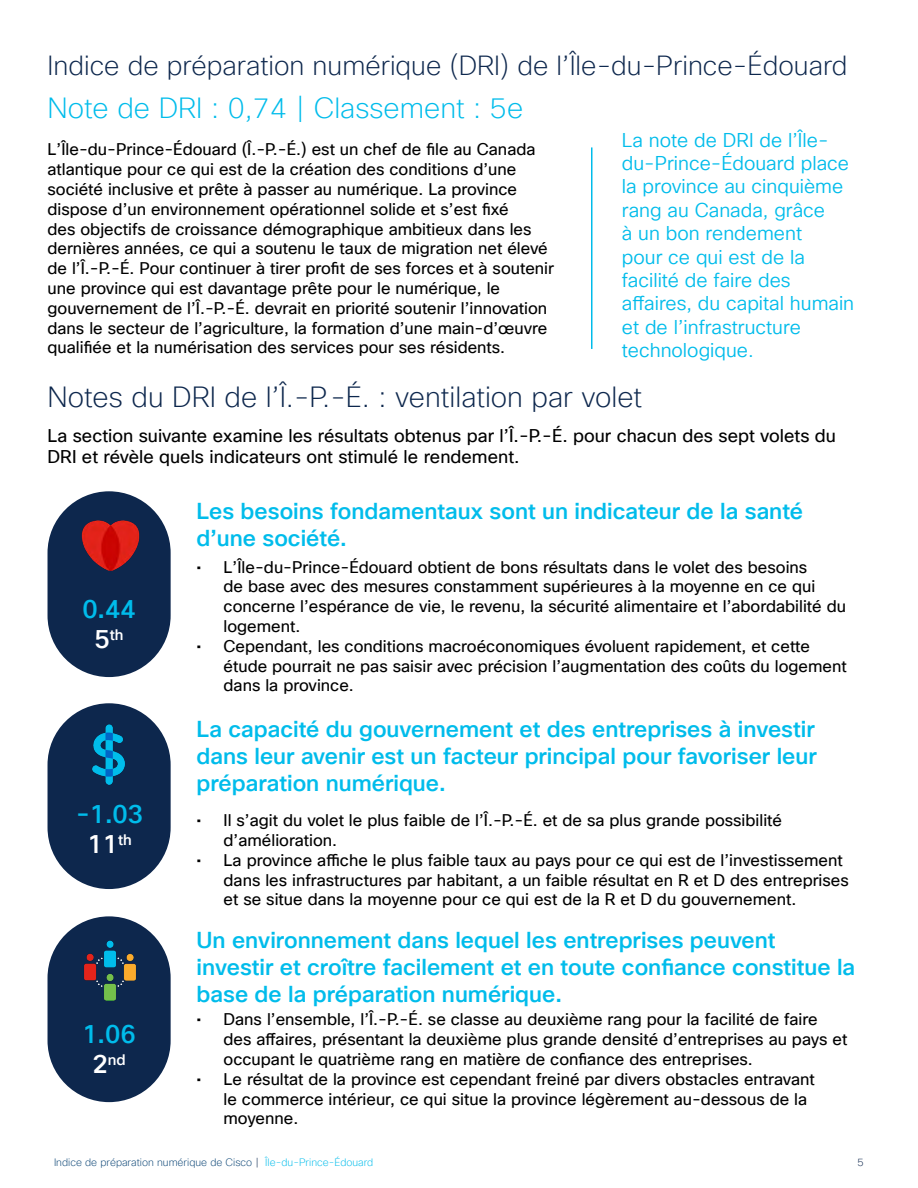
<style>
.page{position:relative;width:918px;height:1188px;background:#fff}
.page>*{position:absolute;margin:0;border:0;box-sizing:border-box;transform-origin:0 0}
.t1{font:200 28.5px "Cisco Sans TT";color:#0d274d}
.t2{font:200 28.5px "Cisco Sans TT";color:#00bceb}
.t3{font:200 27px "Cisco Sans TT";color:#0d274d}
.t4{font:500 25.5px/30.6px "Cisco Sans TT";color:#00bceb;text-align:center}
.t5{font:500 22.5px/27px "Cisco Sans TT";color:#00bceb}
.t6{font:19.5px/23.4px "Cisco Sans TT Light";color:#00bceb}
.t7{font:18px/21.6px "Cisco Sans TT";color:#000}
.t8{font:16.5px/19.8px "Cisco Sans TT";color:#000}
.t9{font:500 14.85px "Cisco Sans TT";color:#fff}
.t10{font:200 10.5px "Cisco Sans TT";color:#0a4475}
.t11{font:200 10.5px "Cisco Sans TT";color:#0d274d}
.s1{font-size:25.5px}
.s2{color:#fff}
.s3{color:#0d274d}
.s4{color:#00bceb}
</style>
<div class="page">
<hr style="left:591px;top:147px;width:1px;height:202px;background:#00bceb">
<div style="left:48px;top:491px;width:123px;height:186px;background:#0d274d;border-radius:62px"></div>
<img style="left:81px;top:520px;width:59px;height:51px">
<div style="left:48px;top:703px;width:123px;height:186px;background:#0d274d;border-radius:62px"></div>
<img style="left:92px;top:724px;width:33px;height:61px">
<div style="left:48px;top:916px;width:123px;height:186px;background:#0d274d;border-radius:62px"></div>
<img style="left:84px;top:940px;width:52px;height:61px">
<h2 class="t3" style="left:48px;top:48px;width:802px">Indice de préparation numérique (DRI) de l’Île-du-Prince-Édouard</h2>
<h1 class="t2" style="left:48px;top:89px;width:477px">Note de DRI : 0,74 | Classement : 5e</h1>
<p class="t8" style="left:48px;top:140px;width:508px">L’Île-du-Prince-Édouard (Î.-P.-É.) est un chef de file au Canada atlantique pour ce qui est de la création des conditions d’une société inclusive et prête à passer au numérique. La province dispose d’un environnement opérationnel solide et s’est fixé<br>des objectifs de croissance démographique ambitieux dans les dernières années, ce qui a soutenu le taux de migration net élevé de l’Î.-P.-É. Pour continuer à tirer profit de ses forces et à soutenir une province qui est davantage prête pour le numérique, le gouvernement de l’Î.-P.-É. devrait en priorité soutenir l’innovation dans le secteur de l’agriculture, la formation d’une main-d’œuvre qualifiée et la numérisation des services pour ses résidents.</p>
<p class="t6" style="left:622px;top:129px;width:234px">La note de DRI de l’Île&shy;du-Prince-Édouard place la province au cinquième rang au Canada, grâce<br>à un bon rendement<br>pour ce qui est de la facilité de faire des affaires, du capital humain et de l’infrastructure technologique.</p>
<h1 class="t1" style="left:48px;top:378px;width:596px">Notes du DRI de l’Î.-P.-É. : ventilation par volet</h1>
<p class="t7" style="left:48px;top:425px;width:790px">La section suivante examine les résultats obtenus par l’Î.-P.-É. pour chacun des sept volets du<br>DRI et révèle quels indicateurs ont stimulé le rendement.</p>
<h3 class="t5" style="left:197px;top:498px;width:608px">Les besoins fondamentaux sont un indicateur de la santé d’une société.</h3>
<h3 class="t4" style="left:82px;top:594px;width:55px">0.44</h3>
<p class="t9" style="left:95px;top:625px;width:30px"><span class="s1">5</span>th</p>
<h3 class="t4" style="left:76px;top:799px;width:69px">-1.03<br><span class="s2">11</span><sup>th</sup></h3>
<h3 class="t4" style="left:82px;top:1019px;width:55px">1.06</h3>
<p class="t9" style="left:93px;top:1050px;width:35px"><span class="s1">2</span>nd</p>
<p class="t8" style="left:224px;top:557px;width:624px;text-indent:-27px">• L’Île-du-Prince-Édouard obtient de bons résultats dans le volet des besoins<br>de base avec des mesures constamment supérieures à la moyenne en ce qui concerne l’espérance de vie, le revenu, la sécurité alimentaire et l’abordabilité du logement.</p>
<p class="t8" style="left:224px;top:637px;width:625px;text-indent:-27px">• Cependant, les conditions macroéconomiques évoluent rapidement, et cette étude pourrait ne pas saisir avec précision l’augmentation des coûts du logement dans la province.</p>
<h3 class="t5" style="left:197px;top:717px;width:622px;text-align:justify">La capacité du gouvernement et des entreprises à investir dans leur avenir est un facteur principal pour favoriser leur préparation numérique.</h3>
<p class="t8" style="left:224px;top:811px;width:560px;text-indent:-27px">• Il s’agit du volet le plus faible de l’Î.-P.-É. et de sa plus grande possibilité d’amélioration.</p>
<p class="t8" style="left:224px;top:851px;width:627px;text-indent:-27px">• La province affiche le plus faible taux au pays pour ce qui est de l’investissement dans les infrastructures par habitant, a un faible résultat en R et D des entreprises et se situe dans la moyenne pour ce qui est de la R et D du gouvernement.</p>
<h3 class="t5" style="left:197px;top:927px;width:660px">Un environnement dans lequel les entreprises peuvent investir et croître facilement et en toute confiance constitue la base de la préparation numérique.</h3>
<p class="t8" style="left:224px;top:1010px;width:625px;text-indent:-27px">• Dans l’ensemble, l’Î.-P.-É. se classe au deuxième rang pour la facilité de faire des affaires, présentant la deuxième plus grande densité d’entreprises au pays et occupant le quatrième rang en matière de confiance des entreprises.</p>
<p class="t8" style="left:224px;top:1070px;width:593px;text-indent:-27px">• Le résultat de la province est cependant freiné par divers obstacles entravant le commerce intérieur, ce qui situe la province légèrement au-dessous de la moyenne.</p>
<p class="t10" style="left:54px;top:1156px;width:321px">Indice de préparation numérique de Cisco <span class="s3">|</span> <span class="s4">Île-du-Prince-Édouard</span></p>
<p class="t11" style="left:858px;top:1156px;width:8px">5</p>
</div>
